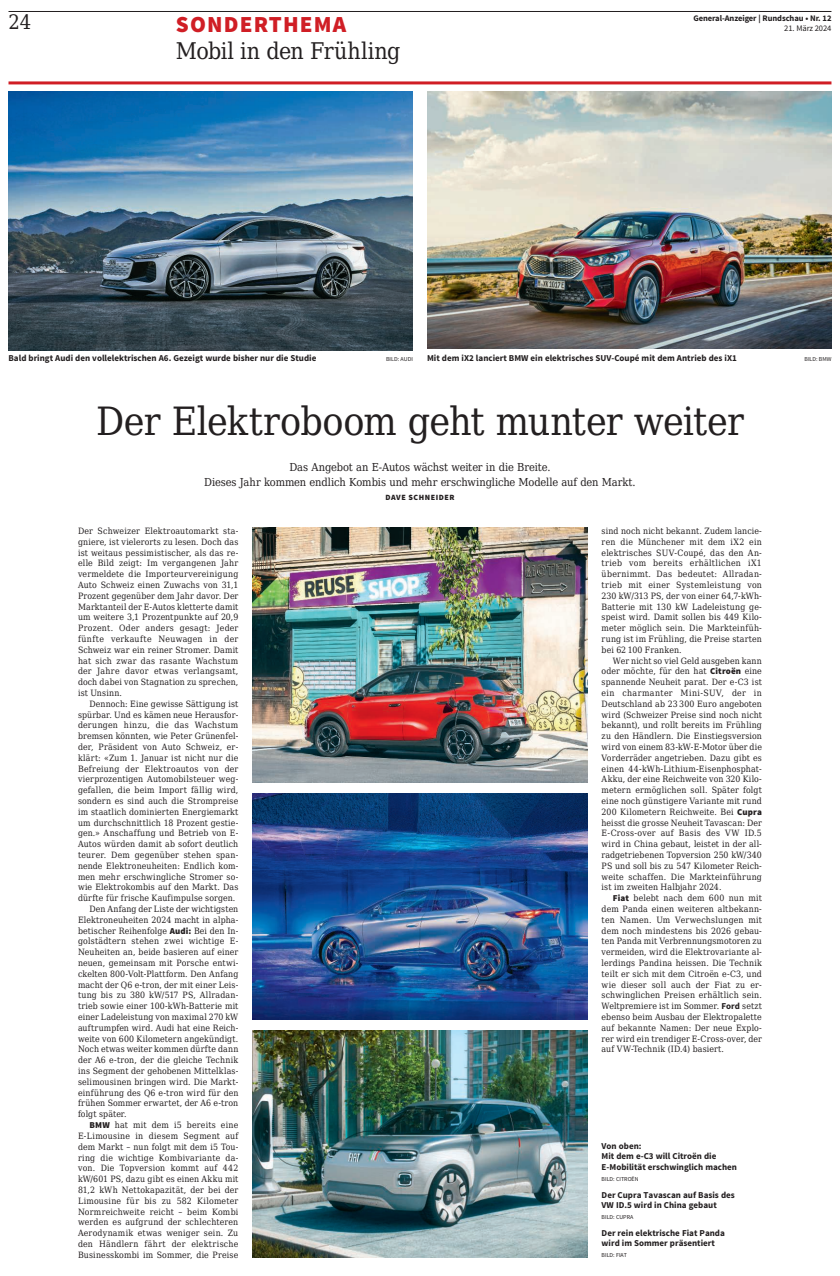
<style>
.page{position:relative;width:840px;height:1276px;background:#fff}
.page>*{position:absolute;margin:0;border:0;box-sizing:border-box;transform-origin:0 0}
.t1{font:39px "DejaVu Serif Condensed";letter-spacing:-.025em;color:#231f20}
.t2{font:23px "DejaVu Serif Condensed";letter-spacing:-.01em;color:#231f20}
.t3{font:900 23px "Source Sans Pro";letter-spacing:.05em;color:#d01e25}
.t4{font:20px "DejaVu Serif Condensed";color:#231f20}
.t5{font:11px/15px "DejaVu Serif Condensed";letter-spacing:-.015em;color:#231f20;text-align:center}
.t6{font:700 9px/10.8px "Source Sans Pro";color:#231f20}
.t7{font:8.7px/10.8px "DejaVu Serif Condensed";letter-spacing:.015em;color:#231f20;text-align:justify}
.t8{font:8.7px "DejaVu Serif Condensed";letter-spacing:.035em;color:#231f20}
.t9{font:700 8.5px "Source Sans Pro";letter-spacing:-.01em;color:#231f20}
.t10{font:8.5px "Source Sans Pro";letter-spacing:-.01em;color:#231f20}
.t11{font:900 8px "Source Sans Pro";letter-spacing:.07em;color:#231f20}
.t12{font:6px "Source Sans Pro";color:#231f20}
.s1{font-family:"Source Sans Pro";font-weight:900;font-size:9px}
.s2{font-family:"Source Sans Pro";font-weight:700;font-size:9px}
</style>
<div class="page">
<img style="left:9px;top:91px;width:403px;height:259px">
<img style="left:427px;top:92px;width:404px;height:256px">
<img style="left:252px;top:527px;width:335px;height:255px">
<img style="left:252px;top:793px;width:335px;height:226px">
<img style="left:252px;top:1031px;width:335px;height:226px">
<hr style="left:9px;top:11px;width:822px;height:1px;background:#231f20">
<hr style="left:9px;top:81px;width:822px;height:3px;background:#d01e25">
<h3 class="t4" style="left:9px;top:7px;width:24px">24</h3>
<h2 class="t3" style="left:176px;top:9px;width:172px">SONDERTHEMA</h2>
<h2 class="t2" style="left:176px;top:33px;width:226px">Mobil in den Frühling</h2>
<p class="t9" style="left:693px;top:12px;width:139px">General-Anzeiger | Rundschau • Nr. 12</p>
<p class="t10" style="left:783px;top:22px;width:49px">21. März 2024</p>
<p class="t6" style="left:9px;top:353px;width:309px">Bald bringt Audi den vollelektrischen A6. Gezeigt wurde bisher nur die Studie</p>
<p class="t12" style="left:386px;top:355px;width:28px">BILD: AUDI</p>
<p class="t6" style="left:427px;top:353px;width:311px">Mit dem iX2 lanciert BMW ein elektrisches SUV-Coupé mit dem Antrieb des iX1</p>
<p class="t12" style="left:804px;top:355px;width:28px">BILD: BMW</p>
<h1 class="t1" style="left:96px;top:391px;width:648px">Der Elektroboom geht munter weiter</h1>
<p class="t5" style="left:204px;top:459px;width:432px">Das Angebot an E-Autos wächst weiter in die Breite.<br>Dieses Jahr kommen endlich Kombis und mehr erschwingliche Modelle auf den Markt.</p>
<p class="t11" style="left:385px;top:492px;width:71px">DAVE SCHNEIDER</p>
<p class="t7" style="left:78px;top:525px;width:162px">Der Schweizer Elektroautomarkt sta&shy;gniere, ist vielerorts zu lesen. Doch das ist weitaus pessimistischer, als das re&shy;elle Bild zeigt: Im vergangenen Jahr vermeldete die Importeurvereinigung Auto Schweiz einen Zuwachs von 31,1<br>Prozent gegenüber dem Jahr davor. Der Marktanteil der E-Autos kletterte damit um weitere 3,1 Prozentpunkte auf 20,9<br>Prozent. Oder anders gesagt: Jeder fünfte verkaufte Neuwagen in der Schweiz war ein reiner Stromer. Damit hat sich zwar das rasante Wachstum der Jahre davor etwas verlangsamt, doch dabei von Stagnation zu sprechen, ist Unsinn.</p>
<p class="t7" style="left:89px;top:698px;width:150px">Dennoch: Eine gewisse Sättigung ist</p>
<p class="t7" style="left:78px;top:709px;width:162px">spürbar. Und es kämen neue Herausfor-</p>
<p class="t8" style="left:78px;top:718px;width:162px">derungen hinzu, die das Wachstum</p>
<p class="t7" style="left:78px;top:730px;width:162px">bremsen könnten, wie Peter Grünenfel-</p>
<p class="t7" style="left:78px;top:741px;width:162px">der, Präsident von Auto Schweiz, er-</p>
<p class="t7" style="left:78px;top:752px;width:162px">klärt: «Zum 1. Januar ist nicht nur die</p>
<p class="t7" style="left:78px;top:763px;width:162px">Befreiung der Elektroautos von der</p>
<p class="t7" style="left:78px;top:773px;width:162px">vierprozentigen Automobilsteuer weg-</p>
<p class="t7" style="left:78px;top:784px;width:162px">gefallen, die beim Import fällig wird,</p>
<p class="t7" style="left:78px;top:795px;width:162px">sondern es sind auch die Strompreise</p>
<p class="t7" style="left:78px;top:806px;width:162px">im staatlich dominierten Energiemarkt</p>
<p class="t7" style="left:78px;top:817px;width:162px">um durchschnittlich 18 Prozent gestie-</p>
<p class="t7" style="left:78px;top:827px;width:162px">gen.» Anschaffung und Betrieb von E-</p>
<p class="t7" style="left:78px;top:838px;width:162px">Autos würden damit ab sofort deutlich</p>
<p class="t7" style="left:78px;top:849px;width:162px">teurer. Dem gegenüber stehen span-</p>
<p class="t7" style="left:78px;top:860px;width:162px">nende Elektroneuheiten: Endlich kom-</p>
<p class="t7" style="left:78px;top:871px;width:162px">men mehr erschwingliche Stromer so-</p>
<p class="t7" style="left:78px;top:881px;width:162px">wie Elektrokombis auf den Markt. Das</p>
<p class="t7" style="left:78px;top:892px;width:159px">dürfte für frische Kaufimpulse sorgen.</p>
<p class="t7" style="left:89px;top:903px;width:150px">Den Anfang der Liste der wichtigsten</p>
<p class="t7" style="left:78px;top:914px;width:162px">Elektroneuheiten 2024 macht in alpha-</p>
<p class="t7" style="left:78px;top:925px;width:162px">betischer Reihenfolge <span class="s1">Audi:</span> Bei den In-</p>
<p class="t7" style="left:78px;top:935px;width:162px">golstädtern stehen zwei wichtige E-</p>
<p class="t7" style="left:78px;top:946px;width:162px">Neuheiten an, beide basieren auf einer</p>
<p class="t7" style="left:78px;top:957px;width:162px">neuen, gemeinsam mit Porsche entwi-</p>
<p class="t7" style="left:78px;top:968px;width:162px">ckelten 800-Volt-Plattform. Den Anfang</p>
<p class="t7" style="left:78px;top:979px;width:162px">macht der Q6 e-tron, der mit einer Leis-</p>
<p class="t7" style="left:78px;top:989px;width:162px">tung bis zu 380 kW/517 PS, Allradan-</p>
<p class="t7" style="left:78px;top:1000px;width:162px">trieb sowie einer 100-kWh-Batterie mit</p>
<p class="t7" style="left:78px;top:1011px;width:162px">einer Ladeleistung von maximal 270 kW</p>
<p class="t7" style="left:78px;top:1022px;width:162px">auftrumpfen wird. Audi hat eine Reich-</p>
<p class="t7" style="left:78px;top:1033px;width:162px">weite von 600 Kilometern angekündigt.</p>
<p class="t7" style="left:78px;top:1043px;width:162px">Noch etwas weiter kommen dürfte dann</p>
<p class="t7" style="left:78px;top:1054px;width:162px">der A6 e-tron, der die gleiche Technik</p>
<p class="t7" style="left:78px;top:1065px;width:162px">ins Segment der gehobenen Mittelklas-</p>
<p class="t7" style="left:78px;top:1076px;width:162px">selimousinen bringen wird. Die Markt-</p>
<p class="t7" style="left:78px;top:1087px;width:162px">einführung des Q6 e-tron wird für den</p>
<p class="t7" style="left:78px;top:1097px;width:162px">frühen Sommer erwartet, der A6 e-tron</p>
<p class="t7" style="left:78px;top:1108px;width:50px">folgt später.</p>
<p class="t7" style="left:89px;top:1119px;width:150px"><span class="s1">BMW</span> hat mit dem i5 bereits eine</p>
<p class="t7" style="left:78px;top:1130px;width:162px">E-Limousine in diesem Segment auf</p>
<p class="t7" style="left:78px;top:1141px;width:162px">dem Markt – nun folgt mit dem i5 Tou-</p>
<p class="t7" style="left:78px;top:1151px;width:162px">ring die wichtige Kombivariante da-</p>
<p class="t7" style="left:78px;top:1162px;width:162px">von. Die Topversion kommt auf 442</p>
<p class="t7" style="left:78px;top:1173px;width:162px">kW/601 PS, dazu gibt es einen Akku mit</p>
<p class="t7" style="left:78px;top:1184px;width:162px">81,2 kWh Nettokapazität, der bei der</p>
<p class="t7" style="left:78px;top:1195px;width:162px">Limousine für bis zu 582 Kilometer</p>
<p class="t7" style="left:78px;top:1205px;width:162px">Normreichweite reicht – beim Kombi</p>
<p class="t7" style="left:78px;top:1216px;width:162px">werden es aufgrund der schlechteren</p>
<p class="t7" style="left:78px;top:1227px;width:162px">Aerodynamik etwas weniger sein. Zu</p>
<p class="t7" style="left:78px;top:1238px;width:162px">den Händlern fährt der elektrische</p>
<p class="t7" style="left:78px;top:1249px;width:162px">Businesskombi im Sommer, die Preise</p>
<p class="t7" style="left:601px;top:525px;width:162px">sind noch nicht bekannt. Zudem lancie&shy;ren die Münchener mit dem iX2 ein elektrisches SUV-Coupé, das den An&shy;trieb vom bereits erhältlichen iX1 übernimmt. Das bedeutet: Allradan&shy;trieb mit einer Systemleistung von 230 kW/313 PS, der von einer 64,7-kWh-Batterie mit 130 kW Ladeleistung ge&shy;speist wird. Damit sollen bis 449 Kilo&shy;meter möglich sein. Die Markteinfüh&shy;rung ist im Frühling, die Preise starten bei 62 100 Franken.</p>
<p class="t7" style="left:601px;top:655px;width:162px;text-indent:11px">Wer nicht so viel Geld ausgeben kann oder möchte, für den hat <span class="s1">Citroën</span> eine spannende Neuheit parat. Der e-C3 ist ein charmanter Mini-SUV, der in Deutschland ab 23 300 Euro angeboten wird (Schweizer Preise sind noch nicht bekannt), und rollt bereits im Frühling zu den Händlern. Die Einstiegsversion wird von einem 83-kW-E-Motor über die Vorderräder angetrieben. Dazu gibt es einen 44-kWh-Lithium-Eisenphosphat-Akku, der eine Reichweite von 320 Kilo&shy;metern ermöglichen soll. Später folgt eine noch günstigere Variante mit rund 200 Kilometern Reichweite. Bei <span class="s1">Cupra </span>heisst die grosse Neuheit Tavascan: Der E-Cross-over auf Basis des VW ID.5 wird in China gebaut, leistet in der all&shy;radgetriebenen Topversion 250 kW/340<br>PS und soll bis zu 547 Kilometer Reich&shy;weite schaffen. Die Markteinführung ist im zweiten Halbjahr 2024.</p>
<p class="t7" style="left:601px;top:892px;width:162px;text-indent:11px"><span class="s1">Fiat</span> belebt nach dem 600 nun mit dem Panda einen weiteren altbekann&shy;ten Namen. Um Verwechslungen mit dem noch mindestens bis 2026 gebau&shy;ten Panda mit Verbrennungsmotoren zu vermeiden, wird die Elektrovariante al&shy;lerdings Pandina heissen. Die Technik teilt er sich mit dem Citroën e-C3, und wie dieser soll auch der Fiat zu er&shy;schwinglichen Preisen erhältlich sein.<br>Weltpremiere ist im Sommer. <span class="s2">Ford</span> setzt ebenso beim Ausbau der Elektropalette auf bekannte Namen: Der neue Explo&shy;rer wird ein trendiger E-Cross-over, der auf VW-Technik (ID.4) basiert.</p>
<p class="t6" style="left:601px;top:1140px;width:137px">Von oben:<br>Mit dem e-C3 will Citroën die<br>E-Mobilität erschwinglich machen</p>
<p class="t12" style="left:601px;top:1175px;width:38px">BILD: CITROËN</p>
<p class="t6" style="left:601px;top:1189px;width:135px">Der Cupra Tavascan auf Basis des<br>VW ID.5 wird in China gebaut</p>
<p class="t12" style="left:601px;top:1213px;width:33px">BILD: CUPRA</p>
<p class="t6" style="left:601px;top:1227px;width:125px">Der rein elektrische Fiat Panda wird im Sommer präsentiert</p>
<p class="t12" style="left:601px;top:1251px;width:27px">BILD: FIAT</p>
</div>
